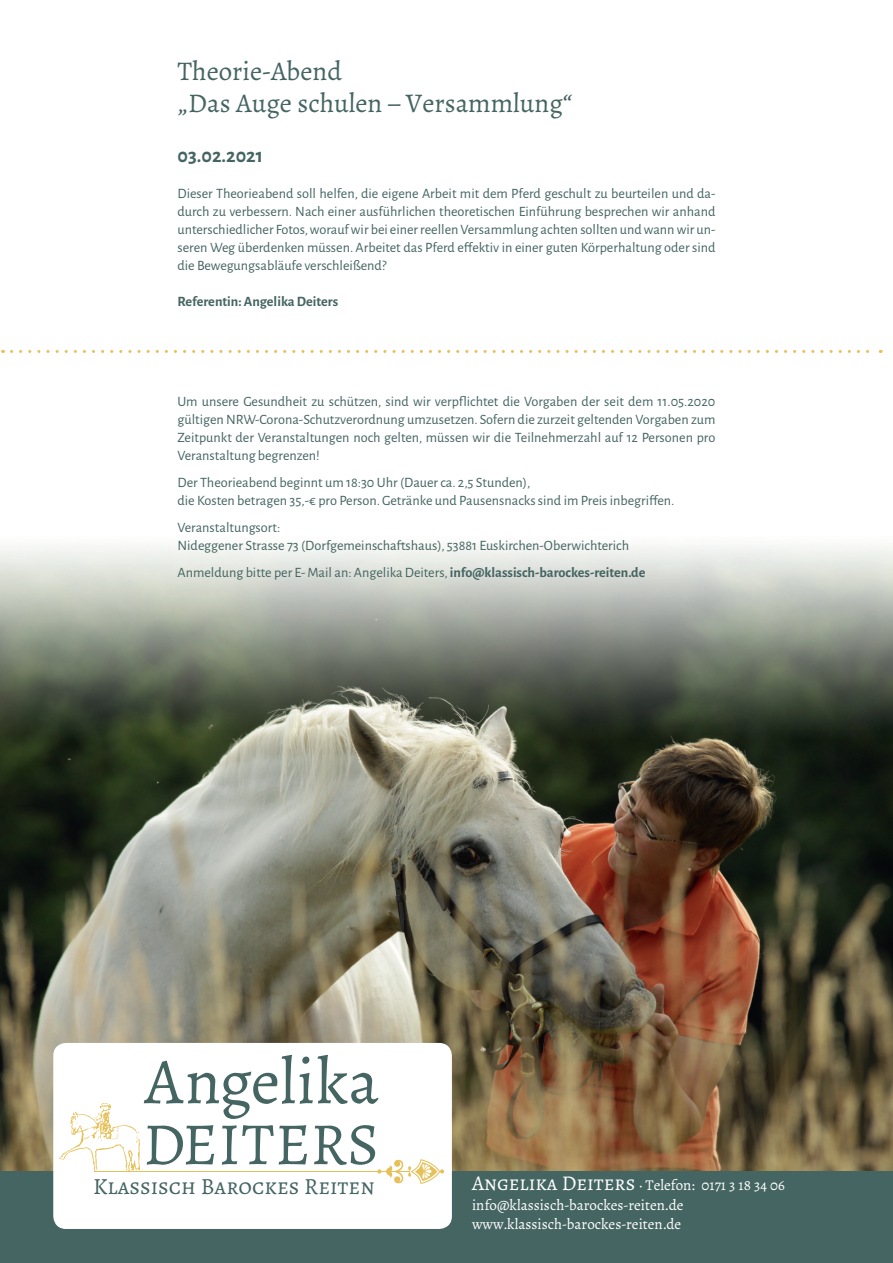
<style>
.page{position:relative;width:893px;height:1263px;background:#fff}
.page>*{position:absolute;margin:0;border:0;box-sizing:border-box;transform-origin:0 0}
.t1{font:27px/32.4px "Alegreya";color:#446562}
.t2{font:23.1px "Alegreya SC";color:#446562}
.t3{font:700 20.25px "Alegreya Sans";color:#446562}
.t4{font:15px/19.5px "Alegreya";color:#fff}
.t5{font:14.25px/18px "Alegreya Sans";color:#446562;text-align:justify}
.t6{font:700 14.25px "Alegreya Sans";color:#446562}
.s1{font-weight:700}
.s2{font-family:"Alegreya SC";font-size:21px}
</style>
<div class="page">
<img style="left:0;top:545px;width:893px;height:626px">
<div style="left:0;top:1171px;width:893px;height:92px;background:#446562"></div>
<div style="left:53px;top:1043px;width:399px;height:186px;background:#fff;border-radius:13px"></div>
<svg style="left:59px;top:1054px;width:385px;height:130px"></svg>
<svg style="left:12px;top:350px;width:869px;height:3px"></svg>
<h1 class="t1" style="left:178px;top:55px;width:396px">Theorie-Abend<br>„Das Auge schulen – Versammlung“</h1>
<h3 class="t3" style="left:178px;top:141px;width:87px">03.02.2021</h3>
<p class="t5" style="left:178px;top:184px;width:539px">Dieser Theorieabend soll helfen, die eigene Arbeit mit dem Pferd geschult zu beurteilen und da&shy;durch zu verbessern. Nach einer ausführlichen theoretischen Einführung besprechen wir anhand unterschiedlicher Fotos, worauf wir bei einer reellen Versammlung achten sollten und wann wir un&shy;seren Weg überdenken müssen. Arbeitet das Pferd effektiv in einer guten Körperhaltung oder sind die Bewegungsabläufe verschleißend?</p>
<p class="t6" style="left:178px;top:291px;width:162px">Referentin: Angelika Deiters</p>
<p class="t5" style="left:178px;top:392px;width:539px">Um unsere Gesundheit zu schützen, sind wir verpflichtet die Vorgaben der seit dem 11.05.2020 gültigen NRW-Corona-Schutzverordnung umzusetzen. Sofern die zurzeit geltenden Vorgaben zum Zeitpunkt der Veranstaltungen noch gelten, müssen wir die Teilnehmerzahl auf 12 Personen pro Veranstaltung begrenzen!</p>
<p class="t5" style="left:178px;top:473px;width:498px">Der Theorieabend beginnt um 18:30 Uhr (Dauer ca. 2,5 Stunden),<br>die Kosten betragen 35,-€ pro Person. Getränke und Pausensnacks sind im Preis inbegriffen.</p>
<p class="t5" style="left:178px;top:518px;width:453px">Veranstaltungsort:<br>Nideggener Strasse 73 (Dorfgemeinschaftshaus), 53881 Euskirchen-Oberwichterich</p>
<p class="t5" style="left:178px;top:563px;width:469px">Anmeldung bitte per E- Mail an: Angelika Deiters, <span class="s1">info@klassisch-barockes-reiten.de</span></p>
<h2 class="t2" style="left:93px;top:1172px;width:283px">Klassisch Barockes Reiten</h2>
<p class="t4" style="left:472px;top:1175px;width:314px"><span class="s2">Angelika Deiters</span> · Telefon: 0171 3 18 34 06 info@klassisch-barockes-reiten.de www.klassisch-barockes-reiten.de</p>
</div>
